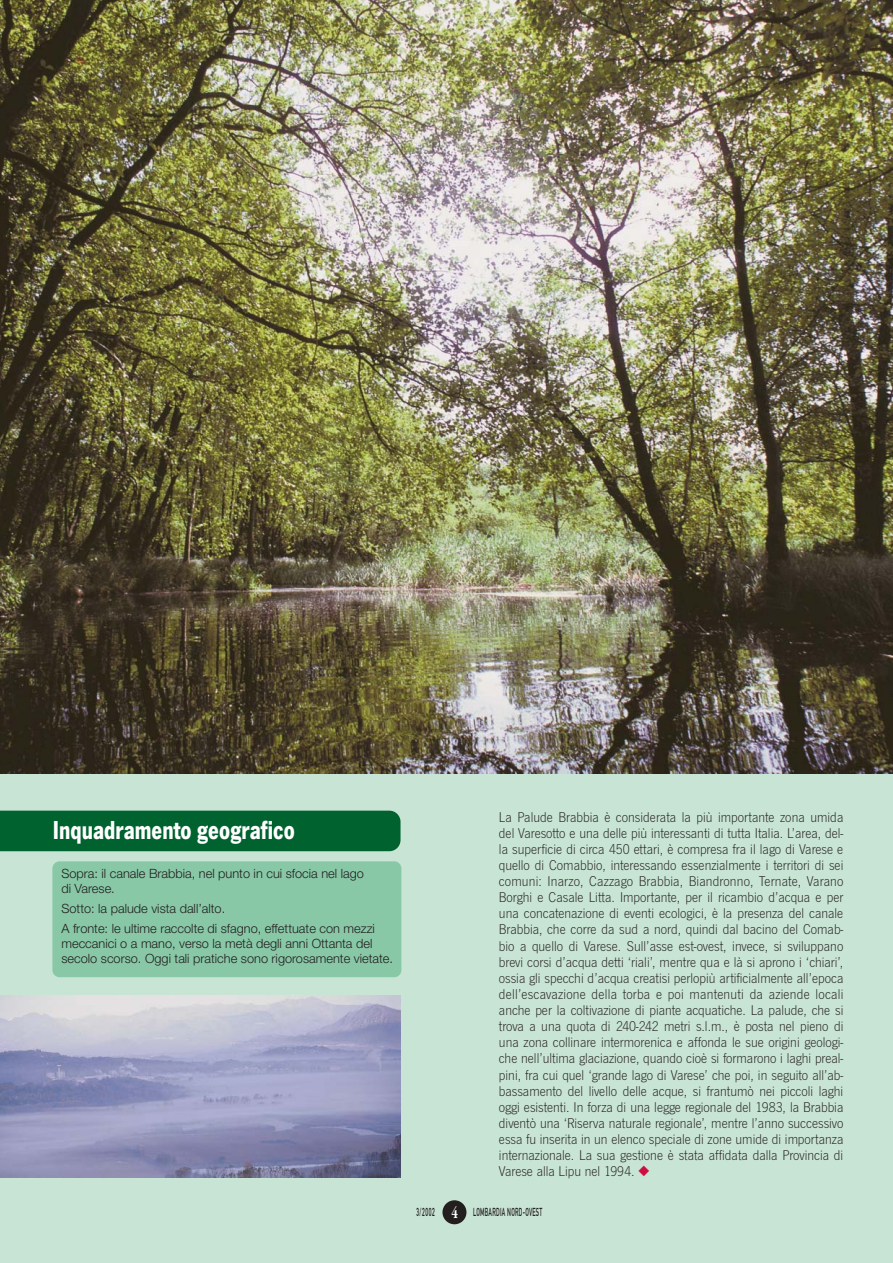
<style>
.page{position:relative;width:893px;height:1263px;background:#fff}
.page>*{position:absolute;margin:0;border:0;box-sizing:border-box;transform-origin:0 0}
.t1{font:700 27px "News Got T";color:#fff;scale:.8 1}
.t2{font:14.7px/16px "News Got T Ligh";color:#231f1f;text-align:justify}
.t3{font:300 12.75px/15.3px "Helvetica Neue";color:#231f1f}
.t4{font:11.4px "DIN Mittelschrift";letter-spacing:.05em;color:#231f1f;scale:.5 1}
.s1{color:#ce0d41}
.s2{font-family:"Garamond";font-weight:700;font-size:16.2px;color:#fff}
</style>
<div class="page">
<div style="left:0;top:773px;width:893px;height:490px;background:#c8e4d4"></div>
<img style="left:0;top:0;width:893px;height:773px">
<img style="left:0;top:995px;width:400px;height:182px">
<div style="left:0;top:811px;width:400px;height:40px;background:#00632f"></div>
<div style="left:52px;top:861px;width:349px;height:116px;background:#88c8a7;border-radius:7px"></div>
<div style="left:442px;top:1200px;width:24px;height:24px;background:#231f1f;border-radius:50%"></div>
<h1 class="t1" style="left:53px;top:820px;width:304px">Inquadramento geografico</h1>
<p class="t3" style="left:61px;top:867px;width:304px">Sopra: il canale Brabbia, nel punto in cui sfocia nel lago di Varese.</p>
<p class="t3" style="left:61px;top:900px;width:315px;line-height:19.8px">Sotto: la palude vista dall’alto.<br>A fronte: le ultime raccolte di sfagno, effettuate con mezzi</p>
<p class="t3" style="left:61px;top:937px;width:333px">meccanici o a mano, verso la metà degli anni Ottanta del secolo scorso. Oggi tali pratiche sono rigorosamente vietate.</p>
<p class="t2" style="left:499px;top:810px;width:346px">La Palude Brabbia è considerata la più importante zona umida del Varesotto e una delle più interessanti di tutta Italia. L’area, del&shy;la superficie di circa 450 ettari, è compresa fra il lago di Varese e quello di Comabbio, interessando essenzialmente i territori di sei comuni: Inarzo, Cazzago Brabbia, Biandronno, Ternate, Varano Borghi e Casale Litta. Importante, per il ricambio d’acqua e per una concatenazione di eventi ecologici, è la presenza del canale Brabbia, che corre da sud a nord, quindi dal bacino del Comab&shy;bio a quello di Varese. Sull’asse est-ovest, invece, si sviluppano brevi corsi d’acqua detti ‘riali’, mentre qua e là si aprono i ‘chiari’, ossia gli specchi d’acqua creatisi perlopiù artificialmente all’epoca dell’escavazione della torba e poi mantenuti da aziende locali anche per la coltivazione di piante acquatiche. La palude, che si trova a una quota di 240-242 metri s.l.m., è posta nel pieno di una zona collinare intermorenica e affonda le sue origini geologi&shy;che nell’ultima glaciazione, quando cioè si formarono i laghi preal&shy;pini, fra cui quel ‘grande lago di Varese’ che poi, in seguito all’ab&shy;bassamento del livello delle acque, si frantumò nei piccoli laghi oggi esistenti. In forza di una legge regionale del 1983, la Brabbia diventò una ‘Riserva naturale regionale’, mentre l’anno successivo essa fu inserita in un elenco speciale di zone umide di importanza internazionale. La sua gestione è stata affidata dalla Provincia di Varese alla Lipu nel 1994. <span class="s1">◆</span></p>
<p class="t4" style="left:416px;top:1207px;width:254px">3/2002 <span class="s2">4</span> LOMBARDIA NORD-OVEST</p>
</div>
